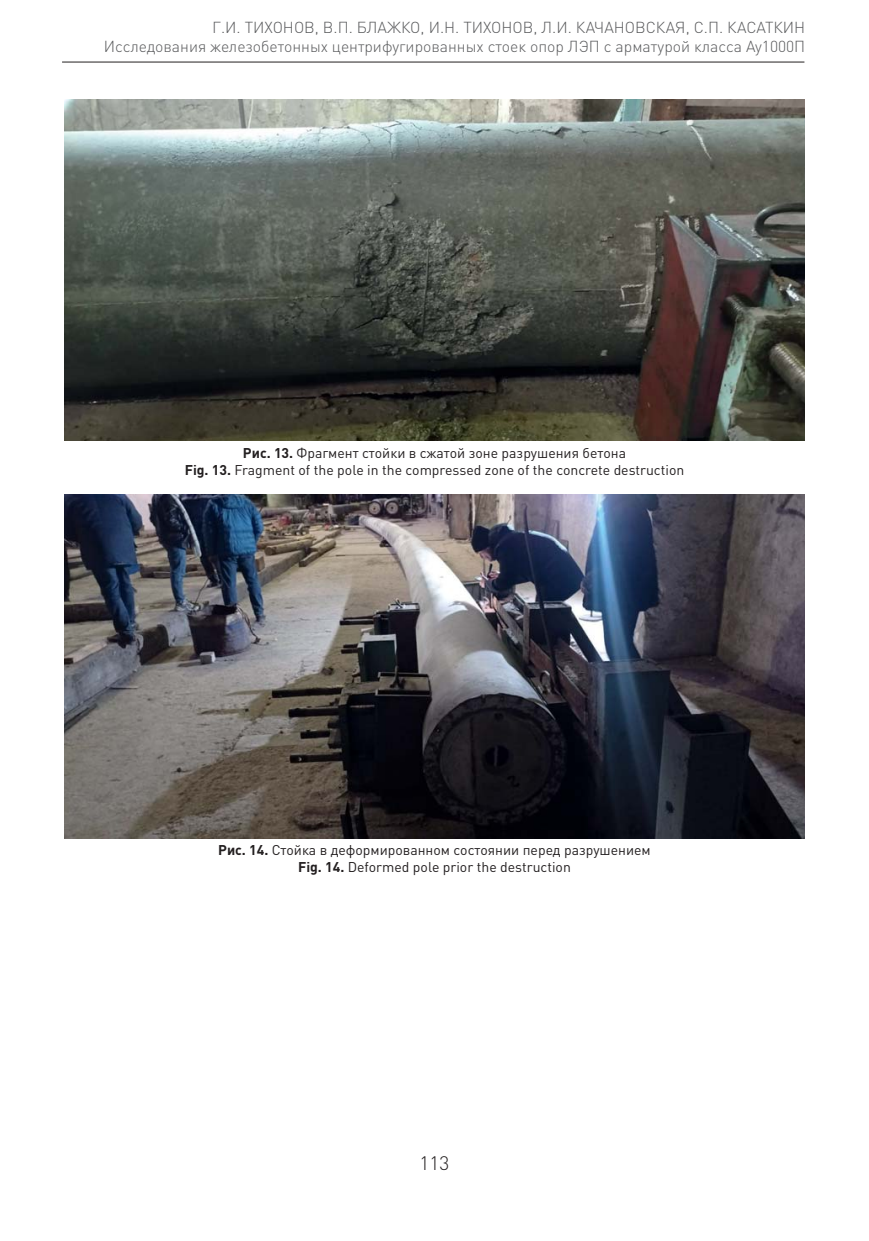
<style>
.page{position:relative;width:869px;height:1241px;background:#fff}
.page>*{position:absolute;margin:0;border:0;box-sizing:border-box;transform-origin:0 0}
.t1{font:300 19.25px "DIN Pro";color:#231f20}
.t2{font:300 15.75px/18.9px "DIN Pro";color:#58595b;text-align:right}
.t3{font:14px/16.8px "DIN Pro";color:#231f20;text-align:center}
.s1{font-weight:700}
</style>
<div class="page">
<hr style="left:62px;top:62px;width:742px;height:1px;background:#231f20">
<img style="left:64px;top:99px;width:740px;height:342px">
<img style="left:64px;top:494px;width:740px;height:344px">
<p class="t2" style="left:104px;top:20px;width:702px">Г.И. ТИХОНОВ, В.П. БЛАЖКО, И.Н. ТИХОНОВ, Л.И. КАЧАНОВСКАЯ, С.П. КАСАТКИН<br>Исследования железобетонных центрифугированных стоек опор ЛЭП с арматурой класса Ау1000П</p>
<p class="t3" style="left:185px;top:446px;width:501px"><span class="s1">Рис. 13.</span> Фрагмент стойки в сжатой зоне разрушения бетона<br><span class="s1">Fig. 13.</span> Fragment of the pole in the compressed zone of the concrete destruction</p>
<p class="t3" style="left:218px;top:843px;width:434px"><span class="s1">Рис. 14.</span> Стойка в деформированном состоянии перед разрушением<br><span class="s1">Fig. 14.</span> Deformed pole prior the destruction</p>
<h1 class="t1" style="left:419px;top:1156px;width:31px">113</h1>
</div>
